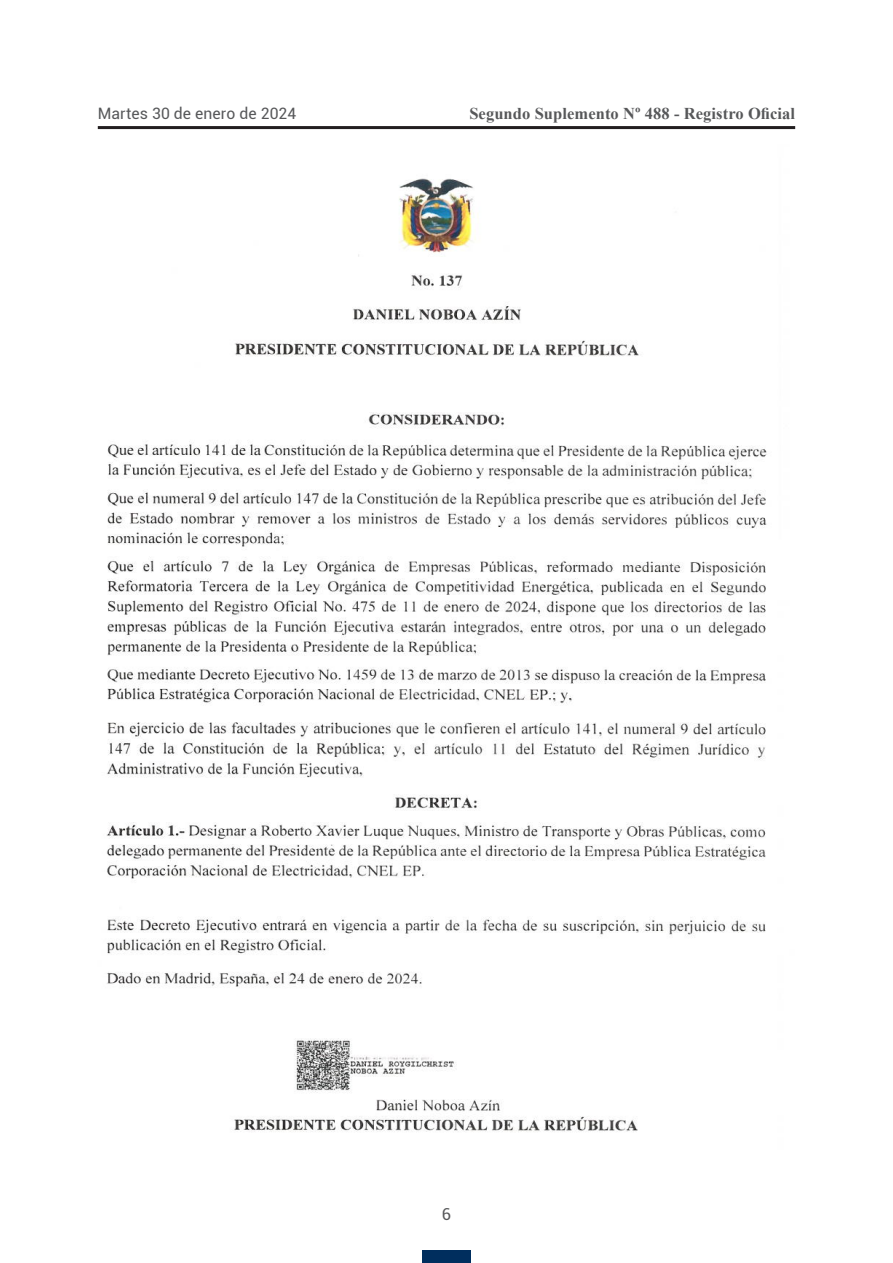
<style>
.page{position:relative;width:893px;height:1263px;background:#fff}
.page>*{position:absolute;margin:0;border:0;box-sizing:border-box;transform-origin:0 0}
.t1{font:700 16.5px "Times New Roman";letter-spacing:.005em;color:#57585a}
.t2{font:16.5px "Roboto";color:#57585a}
.t3{font:15.75px "Roboto";letter-spacing:.005em;color:#57585a}
</style>
<div class="page">
<hr style="left:98px;top:126px;width:697px;height:3px;background:#231f20">
<div style="left:422px;top:1250px;width:49px;height:13px;background:#002e5e"></div>
<img style="left:106px;top:178px;width:661px;height:954px">
<p class="t3" style="left:98px;top:102px;width:200px">Martes 30 de enero de 2024</p>
<p class="t1" style="left:469px;top:102px;width:327px">Segundo Suplemento Nº 488 - Registro Oficial</p>
<p class="t2" style="left:442px;top:1203px;width:11px">6</p>
</div>
